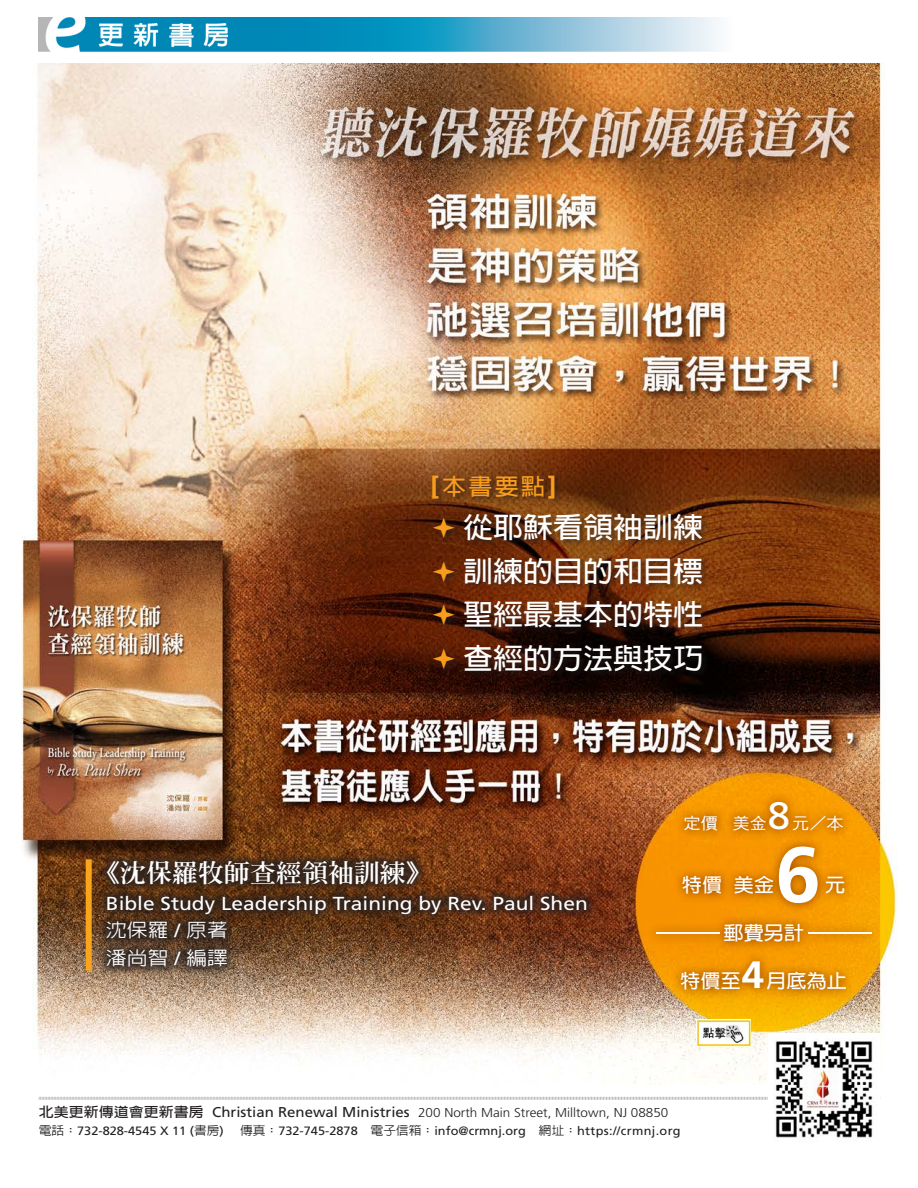
<style>
.page{position:relative;width:918px;height:1188px;background:#fff}
.page>*{position:absolute;margin:0;border:0;box-sizing:border-box;transform-origin:0 0}
.正文{font:700 78.3px "Frutiger LT Std";color:#fff;scale:1.05 1}
.正文-2{font:38.1px "Frutiger LT Std";color:#fff;scale:1.05 1}
.t1{font:700 28.5px "AR Hei B5";color:#fff;scale:1.05 1}
.事工報導_內文{font:800 24.75px "AR Ming B5";color:#fff;scale:1.05 1}
.t2{font:700 22.8px "AR Hei B5";color:#f89c1c;scale:1.05 1}
.正文-3{font:700 19.05px "AR Hei B5";letter-spacing:.01em;color:#fff;scale:1.05 1}
.事工報導_內文-2{font:18.9px "Frutiger LT Std";color:#fff;scale:1.11 1}
.事工報導_內文-3{font:500 18.9px "AR Hei B5";color:#fff;scale:1.11 1}
.正文-4{font:16.2px "DF Hei Std W5";color:#fff;scale:1.05 1}
.t3{font:300 12.9px "Frutiger LT Std";color:#231f20;scale:1.05 1}
.t4{font:12.15px "Frutiger LT Std";color:#231f20;scale:1.05 1}
.s1{font-family:"Frutiger LT Std";font-size:25.65px}
.s2{font-family:"Frutiger LT Std";font-weight:400}
.s3{font-family:"DF Hei Std W7";font-weight:400}
.s4{font-family:"Frutiger LT Std";font-size:38.1px}
.s5{font-family:"AR Hei B5";font-weight:700;font-size:13.5px}
.s6{font-weight:400;font-size:14.25px}
.s7{font-family:"AR Hei B5";font-weight:500}
</style>
<div class="page">
<img style="left:21px;top:64px;width:877px;height:1020px">
<div style="left:646px;top:792px;width:235px;height:208px;background:#8d3d00;opacity:.8"></div>
<div style="left:97px;top:851px;width:499px;height:126px;background:#231f20;opacity:.75"></div>
<div style="left:86px;top:859px;width:6px;height:112px;background:#f9a51b"></div>
<div style="left:431px;top:473px;width:279px;height:205px;background:#231f20;opacity:.6"></div>
<svg style="left:39px;top:1096px;width:729px;height:4px"></svg>
<img style="left:768px;top:1033px;width:111px;height:105px">
<img style="left:39px;top:17px;width:681px;height:35px">
<img style="left:697px;top:1019px;width:53px;height:27px">
<svg style="left:433px;top:517px;width:22px;height:21px"></svg>
<svg style="left:433px;top:561px;width:22px;height:21px"></svg>
<svg style="left:433px;top:604px;width:22px;height:21px"></svg>
<svg style="left:433px;top:648px;width:22px;height:21px"></svg>
<p class="t2" style="left:430px;top:475px;width:122px"><span class="s1">[</span>本書要點<span class="s1">]</span></p>
<p class="t1" style="left:463px;top:513px;width:230px">從耶穌看領袖訓練</p>
<p class="t1" style="left:463px;top:557px;width:230px">訓練的目的和目標</p>
<p class="t1" style="left:463px;top:600px;width:230px">聖經最基本的特性</p>
<p class="t1" style="left:463px;top:644px;width:230px">查經的方法與技巧</p>
<p class="事工報導_內文" style="left:94px;top:860px;width:323px">《沈保羅牧師查經領袖訓練》</p>
<p class="事工報導_內文-2" style="left:106px;top:892px;width:436px">Bible Study Leadership Training by Rev. Paul Shen</p>
<p class="事工報導_內文-3" style="left:106px;top:921px;width:111px">沈保羅 <span class="s2">/</span> 原著</p>
<p class="事工報導_內文-3" style="left:106px;top:949px;width:111px">潘尚智 <span class="s2">/</span> 編譯</p>
<p class="正文-2" style="left:768px;top:794px;width:23px">8</p>
<p class="正文-4" style="left:684px;top:815px;width:81px">定價 美金</p>
<p class="正文-4" style="left:792px;top:815px;width:51px">元／本</p>
<p class="正文" style="left:775px;top:829px;width:45px">6</p>
<p class="正文-3" style="left:682px;top:875px;width:90px">特價 美金</p>
<p class="正文-3" style="left:825px;top:875px;width:21px">元</p>
<p class="正文-3" style="left:652px;top:923px;width:213px"><span class="s3">—</span>郵費另計<span class="s3">—</span></p>
<p class="正文-3" style="left:680px;top:971px;width:160px">特價至<span class="s4">4</span>月底為止</p>
<p class="t3" style="left:39px;top:1105px;width:601px"><span class="s5">北美更新傳道會更新書房</span> <span class="s6">Christian Renewal Ministries</span> 200 North Main Street, Milltown, NJ 08850</p>
<p class="t4" style="left:39px;top:1123px;width:178px"><span class="s7">電話：</span>732-828-4545 X 11 (<span class="s7">書房</span>)</p>
<p class="t4" style="left:240px;top:1123px;width:421px"><span class="s7">傳真：</span>732-745-2878 <span class="s7">電子信箱：</span>info@crmnj.org <span class="s7">網址：</span>https://crmnj.org</p>
</div>
